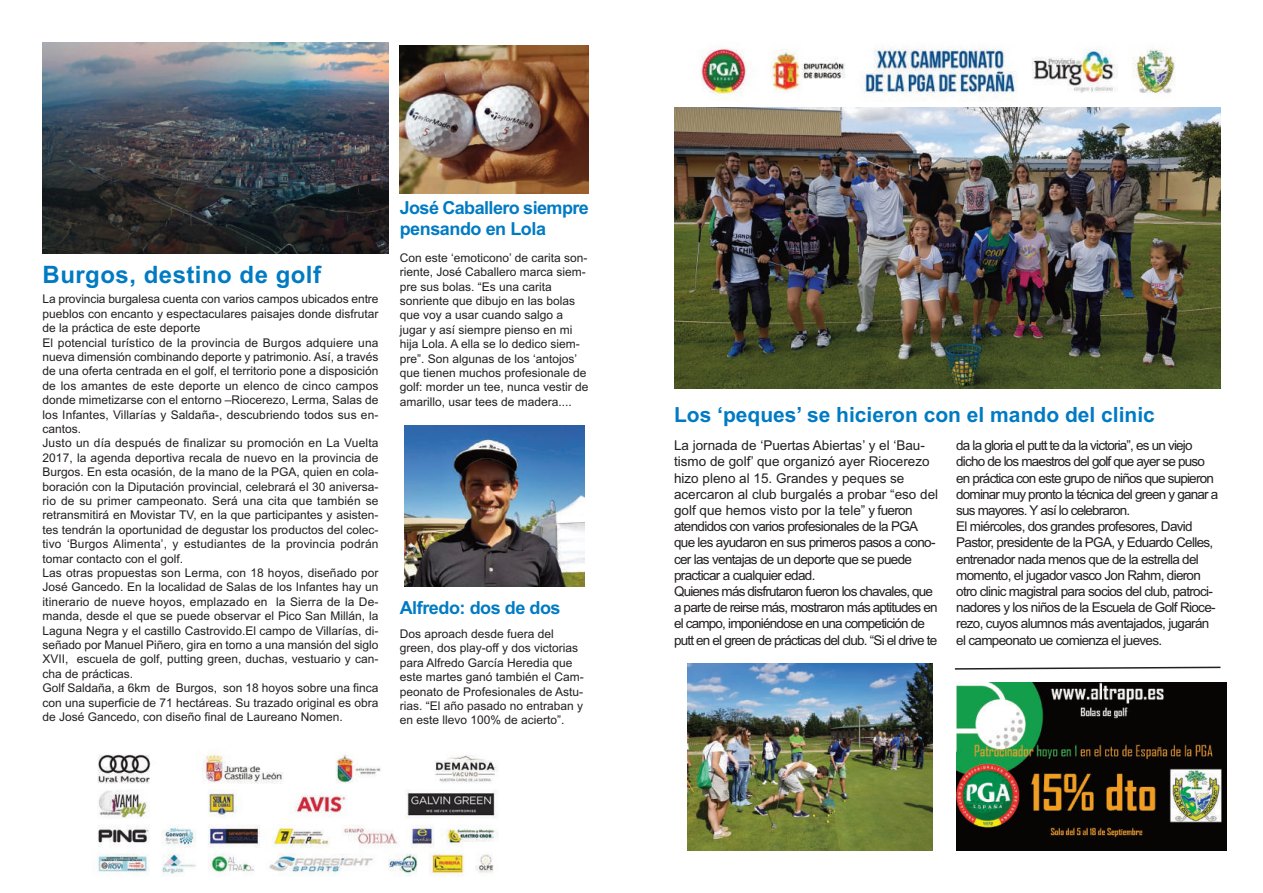
<style>
.page{position:relative;width:1263px;height:893px;background:#fff}
.page>*{position:absolute;margin:0;border:0;box-sizing:border-box;transform-origin:0 0}
.t1{font:700 24px "Arial";letter-spacing:.02em;color:#007bc3}
.t2{font:700 21px "Arial";color:#007bc3}
.t3{font:700 18px/21.6px "Arial";letter-spacing:-.025em;color:#007bc3}
.t4{font:13.5px/16.2px "Arial";letter-spacing:-.05em;color:#231f20}
.t5{font:12px/14.4px "Arial";color:#231f20}
</style>
<div class="page">
<img style="left:97px;top:754px;width:401px;height:122px">
<svg style="left:400px;top:45px;width:189px;height:1px"></svg>
<img style="left:400px;top:46px;width:189px;height:147px">
<img style="left:701px;top:46px;width:474px;height:55px">
<img style="left:43px;top:43px;width:346px;height:210px">
<img style="left:956px;top:683px;width:270px;height:167px">
<img style="left:674px;top:107px;width:546px;height:281px">
<svg style="left:954px;top:666px;width:267px;height:4px"></svg>
<img style="left:687px;top:663px;width:245px;height:187px">
<img style="left:404px;top:425px;width:180px;height:162px">
<h1 class="t1" style="left:43px;top:261px;width:280px">Burgos, destino de golf</h1>
<p class="t5" style="left:43px;top:292px;width:337px">La provincia burgalesa cuenta con varios campos ubicados entre pueblos con encanto y espectaculares paisajes donde disfrutar de la práctica de este deporte<br>El potencial turístico de la provincia de Burgos adquiere una nueva dimensión combinando deporte y patrimonio. Así, a través de una oferta centrada en el golf, el territorio pone a disposición de los amantes de este deporte un elenco de cinco campos donde mimetizarse con el entorno –Riocerezo, Lerma, Salas de los Infantes, Villarías y Saldaña-, descubriendo todos sus en&shy;cantos.<br>Justo un día después de finalizar su promoción en La Vuelta 2017, la agenda deportiva recala de nuevo en la provincia de Burgos. En esta ocasión, de la mano de la PGA, quien en cola&shy;boración con la Diputación provincial, celebrará el 30 aniversa&shy;rio de su primer campeonato. Será una cita que también se retransmitirá en Movistar TV, en la que participantes y asisten&shy;tes tendrán la oportunidad de degustar los productos del colec&shy;tivo ‘Burgos Alimenta’, y estudiantes de la provincia podrán tomar contacto con el golf.<br>Las otras propuestas son Lerma, con 18 hoyos, diseñado por José Gancedo. En la localidad de Salas de los Infantes hay un itinerario de nueve hoyos, emplazado en la Sierra de la De&shy;manda, desde el que se puede observar el Pico San Millán, la Laguna Negra y el castillo Castrovido.El campo de Villarías, di&shy;señado por Manuel Piñero, gira en torno a una mansión del siglo XVII, escuela de golf, putting green, duchas, vestuario y can&shy;cha de prácticas.<br>Golf Saldaña, a 6km de Burgos, son 18 hoyos sobre una finca con una superficie de 71 hectáreas. Su trazado original es obra de José Gancedo, con diseño final de Laureano Nomen.</p>
<h3 class="t3" style="left:400px;top:197px;width:191px">José Caballero siempre pensando en Lola</h3>
<p class="t5" style="left:400px;top:250px;width:190px">Con este ‘emoticono’ de carita son&shy;riente, José Caballero marca siem&shy;pre sus bolas. “Es una carita sonriente que dibujo en las bolas que voy a usar cuando salgo a jugar y así siempre pienso en mi hija Lola. A ella se lo dedico siem&shy;pre”. Son algunas de los ‘antojos’ que tienen muchos profesionale de golf: morder un tee, nunca vestir de amarillo, usar tees de madera....</p>
<h3 class="t3" style="left:400px;top:597px;width:162px">Alfredo: dos de dos</h3>
<p class="t5" style="left:400px;top:627px;width:186px">Dos aproach desde fuera del green, dos play-off y dos victorias para Alfredo García Heredia que este martes ganó también el Cam&shy;peonato de Profesionales de Astu&shy;rias. “El año pasado no entraban y en este llevo 100% de acierto”.</p>
<h2 class="t2" style="left:674px;top:403px;width:482px">Los ‘peques’ se hicieron con el mando del clinic</h2>
<p class="t4" style="left:674px;top:437px;width:266px">La jornada de ‘Puertas Abiertas’ y el ‘Bau&shy;tismo de golf’ que organizó ayer Riocerezo hizo pleno al 15. Grandes y peques se acercaron al club burgalés a probar “eso del golf que hemos visto por la tele” y fueron atendidos con varios profesionales de la PGA que les ayudaron en sus primeros pasos a cono&shy;cer las ventajas de un deporte que se puede practicar a cualquier edad.<br>Quienes más disfrutaron fueron los chavales, que a parte de reirse más, mostraron más aptitudes en el campo, imponiéndose en una competición de putt en el green de prácticas del club. “Si el drive te</p>
<p class="t4" style="left:956px;top:437px;width:264px">da la gloria el putt te da la victoria”, es un viejo dicho de los maestros del golf que ayer se puso en práctica con este grupo de niños que supieron dominar muy pronto la técnica del green y ganar a sus mayores. Y así lo celebraron.<br>El miércoles, dos grandes profesores, David Pastor, presidente de la PGA, y Eduardo Celles, entrenador nada menos que de la estrella del momento, el jugador vasco Jon Rahm, dieron otro clinic magistral para socios del club, patroci&shy;nadores y los niños de la Escuela de Golf Rioce&shy;rezo, cuyos alumnos más aventajados, jugarán el campeonato ue comienza el jueves.</p>
</div>
